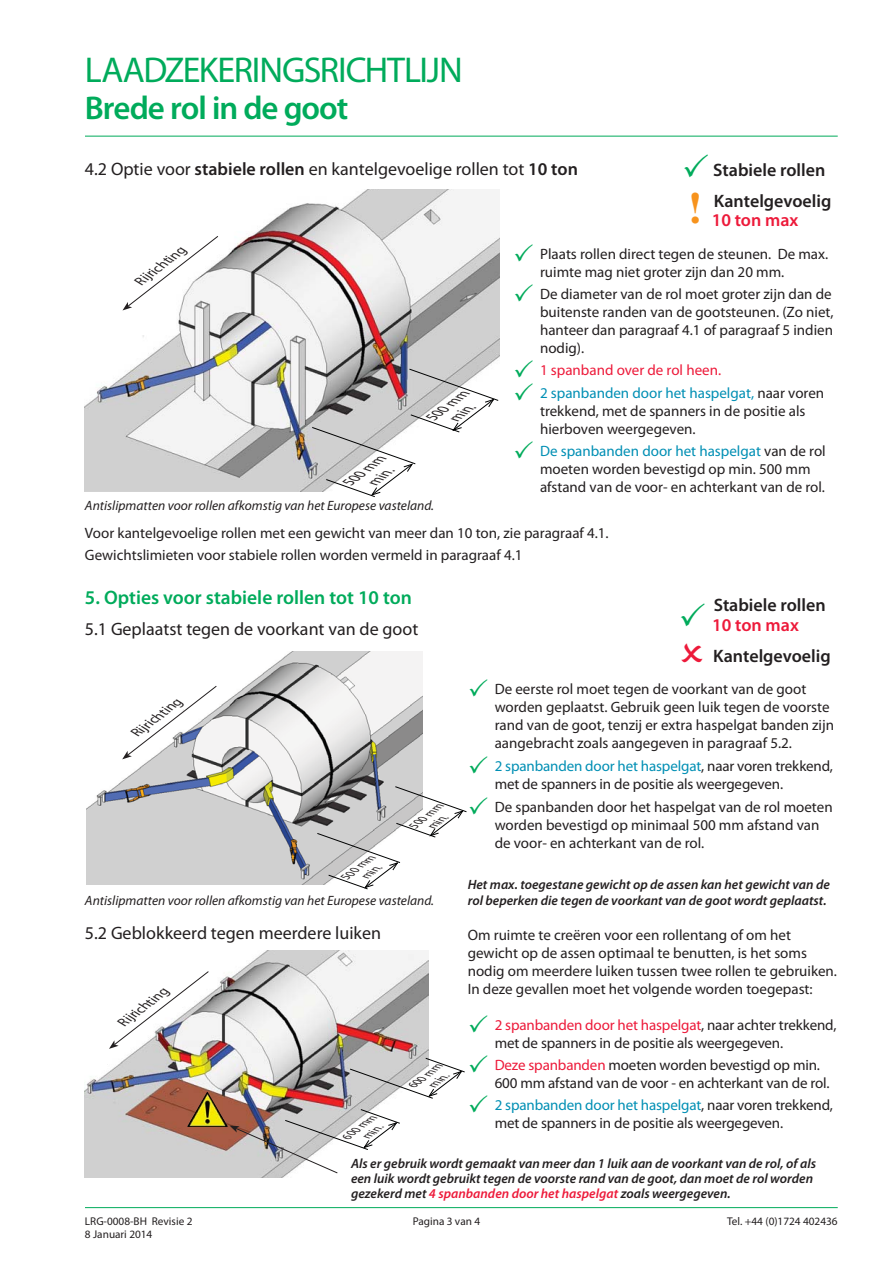
<style>
.page{position:relative;width:893px;height:1263px;background:#fff}
.page>*{position:absolute;margin:0;border:0;box-sizing:border-box;transform-origin:0 0}
.t1{font:700 45px "Times New Roman";color:#f7931d}
.t2{font:36px "Myriad Pro";letter-spacing:-.03em;color:#00ab5b}
.t3{font:600 33px "Myriad Pro";letter-spacing:-.03em;color:#00ab5b}
.t4{font:600 19.5px "Myriad Pro";color:#00ab5b}
.t5{font:18px "Myriad Pro";color:#231f20}
.t6{font:600 18px "Myriad Pro";color:#231f20}
.t7{font:600 18px "Myriad Pro";color:#ed1a3a}
.t8{font:15px/18px "Myriad Pro";color:#231f20}
.t9{font:15px/22.2px "Myriad Pro";color:#008fb4}
.t10{font:italic 600 13.5px/15px "Myriad Pro";color:#231f20}
.t11{font:italic 13.5px "Myriad Pro";color:#231f20}
.t12{font:italic 13.5px/14.7px "Myriad Pro";color:#231f20;text-align:right}
.t13{font:11.25px "Myriad Pro";color:#231f20}
.t14{font:italic 10.8px/11.9px "Myriad Pro";color:#231f20;text-align:right}
.s1{font-weight:600}
.s2{color:#ed1a3a}
.s3{color:#231f20}
.s4{color:#008fb4}
</style>
<div class="page">
<hr style="left:85px;top:1207px;width:753px;height:1px;background:#00ab5b">
<hr style="left:85px;top:136px;width:753px;height:1px;background:#00ab5b">
<img style="left:87px;top:651px;width:336px;height:233px">
<img style="left:85px;top:190px;width:414px;height:301px">
<svg style="left:122px;top:235px;width:97px;height:75px"></svg>
<svg style="left:312px;top:369px;width:187px;height:128px"></svg>
<svg style="left:122px;top:685px;width:95px;height:74px"></svg>
<img style="left:85px;top:951px;width:344px;height:227px">
<svg style="left:109px;top:971px;width:100px;height:78px"></svg>
<img style="left:187px;top:1092px;width:41px;height:35px">
<svg style="left:317px;top:786px;width:150px;height:103px"></svg>
<svg style="left:229px;top:1055px;width:236px;height:119px"></svg>
<h2 class="t2" style="left:85px;top:57px;width:379px">LAADZEKERINGSRICHTLIJN</h2>
<h3 class="t3" style="left:85px;top:96px;width:265px">Brede rol in de goot</h3>
<p class="t5" style="left:85px;top:162px;width:494px">4.2 Optie voor <span class="s1">stabiele rollen</span> en kantelgevoelige rollen tot <span class="s1">10 ton</span></p>
<p class="t6" style="left:713px;top:163px;width:114px">Stabiele rollen</p>
<h1 class="t1" style="left:688px;top:181px;width:16px">-</h1>
<p class="t6" style="left:714px;top:194px;width:119px">Kantelgevoelig</p>
<p class="t7" style="left:712px;top:213px;width:88px">10 ton max</p>
<p class="t12" style="left:135px;top:277px;width:59px;rotate:-37deg">Rijrichting</p>
<p class="t12" style="left:344px;top:478px;width:48px;rotate:-38deg">500 mm min.</p>
<p class="t12" style="left:428px;top:413px;width:48px;rotate:-38deg">500 mm min.</p>
<p class="t11" style="left:85px;top:500px;width:351px">Antislipmatten voor rollen afkomstig van het Europese vasteland.</p>
<p class="t8" style="left:540px;top:246px;width:290px">Plaats rollen direct tegen de steunen. De max. ruimte mag niet groter zijn dan 20 mm.</p>
<p class="t8" style="left:540px;top:286px;width:295px">De diameter van de rol moet groter zijn dan de buitenste randen van de gootsteunen. (Zo niet, hanteer dan paragraaf 4.1 of paragraaf 5 indien nodig).</p>
<p class="t9" style="left:540px;top:360px;width:286px"><span class="s2">1 spanband over de rol heen.<br></span>2 spanbanden door het haspelgat, <span class="s3">naar voren</span></p>
<p class="t8" style="left:540px;top:403px;width:267px">trekkend, met de spanners in de positie als hierboven weergegeven.</p>
<p class="t8" style="left:540px;top:443px;width:287px"><span class="s4">De spanbanden door het haspelgat</span> van de rol moeten worden bevestigd op min. 500 mm afstand van de voor- en achterkant van de rol.</p>
<p class="t8" style="left:85px;top:523px;width:525px;line-height:22.2px">Voor kantelgevoelige rollen met een gewicht van meer dan 10 ton, zie paragraaf 4.1.<br>Gewichtslimieten voor stabiele rollen worden vermeld in paragraaf 4.1</p>
<h3 class="t4" style="left:85px;top:590px;width:328px">5. Opties voor stabiele rollen tot 10 ton</h3>
<p class="t5" style="left:85px;top:622px;width:335px">5.1 Geplaatst tegen de voorkant van de goot</p>
<p class="t6" style="left:714px;top:598px;width:114px">Stabiele rollen</p>
<p class="t7" style="left:712px;top:618px;width:88px">10 ton max</p>
<p class="t6" style="left:713px;top:649px;width:119px">Kantelgevoelig</p>
<p class="t12" style="left:131px;top:728px;width:59px;rotate:-37deg">Rijrichting</p>
<p class="t14" style="left:342px;top:873px;width:39px;rotate:-38deg">500 mm min.</p>
<p class="t14" style="left:421px;top:813px;width:25px;text-align:left;text-indent:-14px;rotate:-38deg">500 mm min.</p>
<p class="t11" style="left:85px;top:895px;width:351px">Antislipmatten voor rollen afkomstig van het Europese vasteland.</p>
<p class="t5" style="left:85px;top:926px;width:298px">5.2 Geblokkeerd tegen meerdere luiken</p>
<p class="t12" style="left:118px;top:1018px;width:59px;rotate:-37deg">Rijrichting</p>
<p class="t14" style="left:343px;top:1133px;width:39px;rotate:-38deg">600 mm min.</p>
<p class="t14" style="left:409px;top:1082px;width:39px;rotate:-38deg">600 mm min.</p>
<p class="t8" style="left:495px;top:681px;width:341px">De eerste rol moet tegen de voorkant van de goot worden geplaatst. Gebruik geen luik tegen de voorste rand van de goot, tenzij er extra haspelgat banden zijn aangebracht zoals aangegeven in paragraaf 5.2.</p>
<p class="t8" style="left:495px;top:758px;width:340px"><span class="s4">2 spanbanden door het haspelgat</span>, naar voren trekkend, met de spanners in de positie als weergegeven.</p>
<p class="t8" style="left:495px;top:799px;width:339px">De spanbanden door het haspelgat van de rol moeten worden bevestigd op minimaal 500 mm afstand van de voor- en achterkant van de rol.</p>
<p class="t10" style="left:468px;top:877px;width:364px;line-height:16.2px">Het max. toegestane gewicht op de assen kan het gewicht van de rol beperken die tegen de voorkant van de goot wordt geplaatst.</p>
<p class="t8" style="left:468px;top:927px;width:371px">Om ruimte te creëren voor een rollentang of om het gewicht op de assen optimaal te benutten, is het soms nodig om meerdere luiken tussen twee rollen te gebruiken.<br>In deze gevallen moet het volgende worden toegepast:</p>
<p class="t8" style="left:495px;top:1017px;width:343px"><span class="s2">2 spanbanden door het haspelgat</span>, naar achter trekkend, met de spanners in de positie als weergegeven.</p>
<p class="t8" style="left:495px;top:1057px;width:336px"><span class="s2">Deze spanbanden</span> moeten worden bevestigd op min.<br>600 mm afstand van de voor - en achterkant van de rol.</p>
<p class="t8" style="left:495px;top:1097px;width:340px"><span class="s4">2 spanbanden door het haspelgat</span>, naar voren trekkend, met de spanners in de positie als weergegeven.</p>
<p class="t10" style="left:351px;top:1157px;width:467px">Als er gebruik wordt gemaakt van meer dan 1 luik aan de voorkant van de rol, of als een luik wordt gebruikt tegen de voorste rand van de goot, dan moet de rol worden gezekerd met <span class="s2">4 spanbanden door het haspelgat</span> zoals weergegeven.</p>
<p class="t13" style="left:85px;top:1217px;width:109px">LRG-0008-BH Revisie 2</p>
<p class="t13" style="left:413px;top:1217px;width:69px">Pagina 3 van 4</p>
<p class="t13" style="left:85px;top:1230px;width:69px">8 Januari 2014</p>
<p class="t13" style="left:727px;top:1217px;width:112px">Tel. +44 (0)1724 402436</p>
</div>
